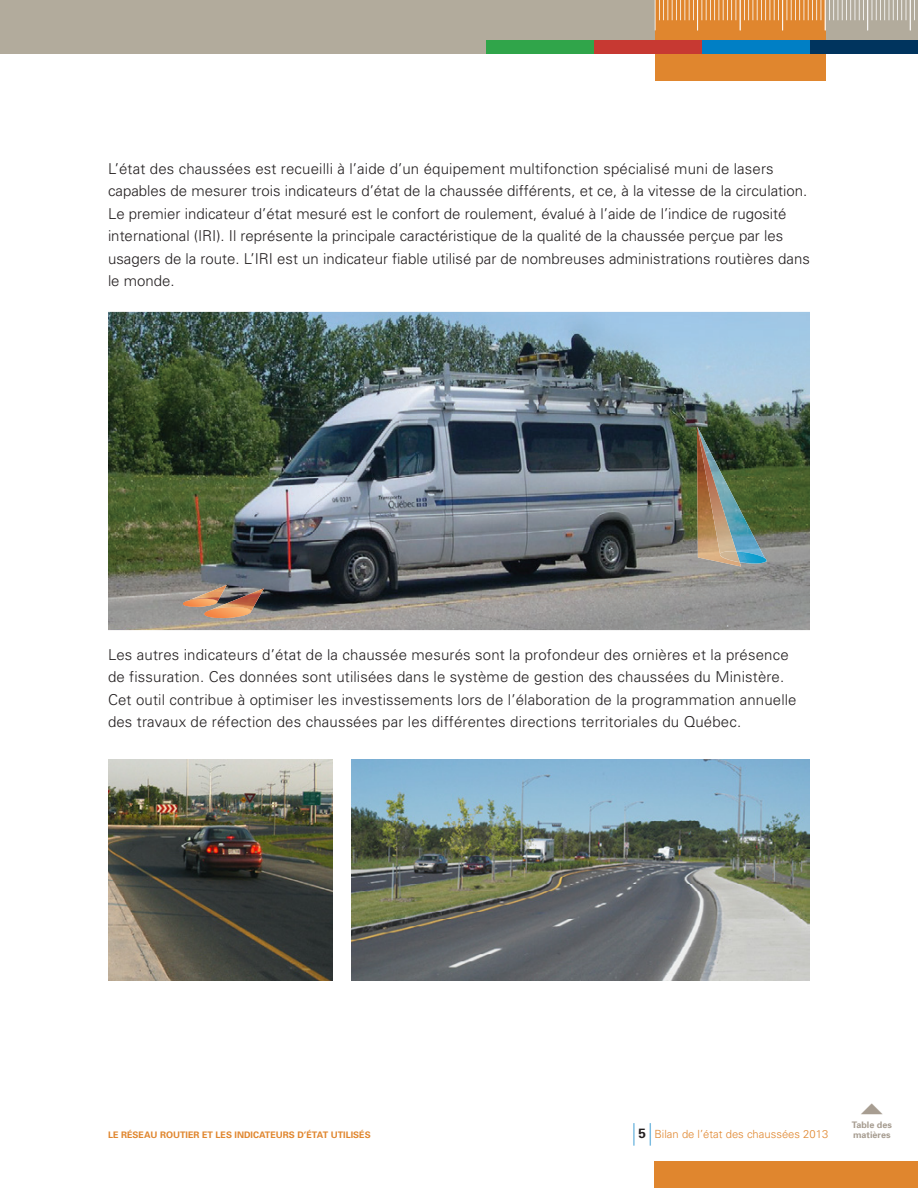
<style>
.page{position:relative;width:918px;height:1188px;background:#fff}
.page>*{position:absolute;margin:0;border:0;box-sizing:border-box;transform-origin:0 0}
._01_Courant{font:300 15px/22.5px "Univers";letter-spacing:.01em;color:#231f20}
.t1{font:300 11.25px "Univers";color:#e0862e}
.t2{font:700 9px "Univers";color:#e0862e}
.t3{font:700 9px/10.5px "Univers";color:#a79d91}
.s1{font-size:22.5px;color:#007fc5}
.s2{font-weight:700;font-size:13.5px;color:#231f20}
</style>
<div class="page">
<div style="left:0;top:0;width:918px;height:54px;background:#b2ab9c"></div>
<div style="left:655px;top:0;width:171px;height:81px;background:#e0862e"></div>
<div style="left:655px;top:1161px;width:263px;height:27px;background:#e0862e"></div>
<div style="left:486px;top:40px;width:108px;height:14px;background:#30a54a"></div>
<div style="left:594px;top:40px;width:108px;height:14px;background:#c73932"></div>
<div style="left:702px;top:40px;width:108px;height:14px;background:#007fc5"></div>
<div style="left:810px;top:40px;width:108px;height:14px;background:#00345e"></div>
<hr style="left:655px;top:0;width:1px;height:30px;background:#fff">
<svg style="left:659px;top:0;width:35px;height:20px"></svg>
<hr style="left:697px;top:0;width:1px;height:30px;background:#fff">
<svg style="left:701px;top:0;width:35px;height:20px"></svg>
<hr style="left:740px;top:0;width:1px;height:30px;background:#fff">
<svg style="left:744px;top:0;width:35px;height:20px"></svg>
<hr style="left:782px;top:0;width:1px;height:30px;background:#fff">
<svg style="left:786px;top:0;width:35px;height:20px"></svg>
<hr style="left:825px;top:0;width:1px;height:30px;background:#fff">
<svg style="left:829px;top:0;width:35px;height:20px"></svg>
<hr style="left:867px;top:0;width:1px;height:30px;background:#fff">
<svg style="left:872px;top:0;width:35px;height:20px"></svg>
<hr style="left:910px;top:0;width:1px;height:30px;background:#fff">
<svg style="left:914px;top:0;width:1px;height:20px"></svg>
<img style="left:108px;top:312px;width:702px;height:318px">
<img style="left:227px;top:588px;width:37px;height:30px">
<img style="left:697px;top:426px;width:70px;height:125px">
<img style="left:741px;top:551px;width:26px;height:12px">
<img style="left:183px;top:585px;width:44px;height:14px">
<svg style="left:183px;top:599px;width:68px;height:20px"></svg>
<img style="left:697px;top:427px;width:44px;height:139px">
<img style="left:698px;top:429px;width:42px;height:133px">
<img style="left:720px;top:551px;width:20px;height:11px">
<img style="left:351px;top:760px;width:459px;height:220px">
<img style="left:108px;top:760px;width:224px;height:220px">
<p class="_01_Courant" style="left:108px;top:157px;width:703px">L’état des chaussées est recueilli à l’aide d’un équipement multifonction spécialisé muni de lasers capables de mesurer trois indicateurs d’état de la chaussée différents, et ce, à la vitesse de la circulation.<br>Le premier indicateur d’état mesuré est le confort de roulement, évalué à l’aide de l’indice de rugosité international (IRI). Il représente la principale caractéristique de la qualité de la chaussée perçue par les usagers de la route. L’IRI est un indicateur fiable utilisé par de nombreuses administrations routières dans le monde.</p>
<p class="_01_Courant" style="left:108px;top:643px;width:690px">Les autres indicateurs d’état de la chaussée mesurés sont la profondeur des ornières et la présence de fissuration. Ces données sont utilisées dans le système de gestion des chaussées du Ministère.<br>Cet outil contribue à optimiser les investissements lors de l’élaboration de la programmation annuelle des travaux de réfection des chaussées par les différentes directions territoriales du Québec.</p>
<p class="t2" style="left:108px;top:1129px;width:264px">LE RÉSEAU ROUTIER ET LES INDICATEURS D’ÉTAT UTILISÉS</p>
<p class="t1" style="left:633px;top:1128px;width:197px"><span class="s1">|</span> <span class="s2">5</span> <span class="s1">|</span> Bilan de l’état des chaussées 2013</p>
<p class="t3" style="left:852px;top:1119px;width:42px">Table des matières</p>
</div>
